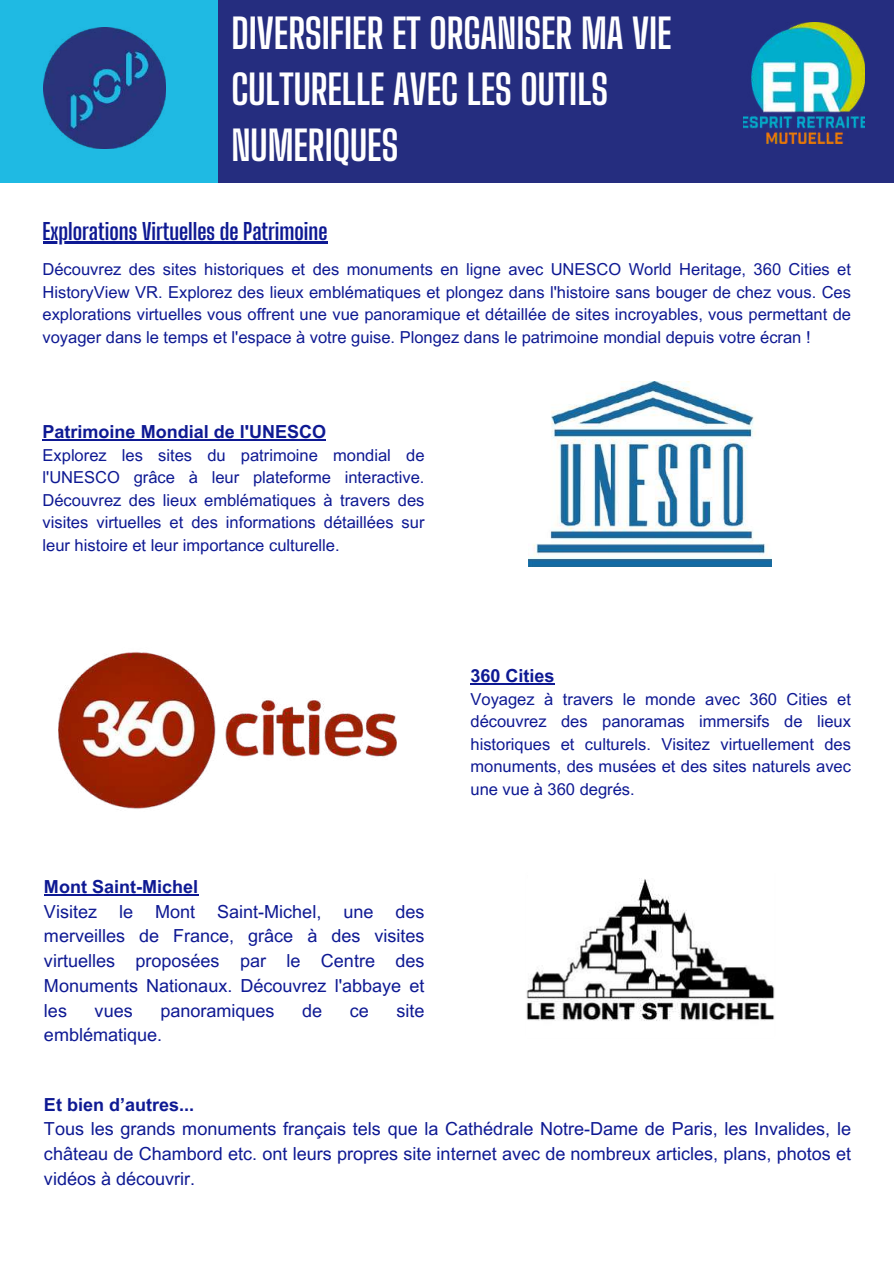
<style>
.page{position:relative;width:894px;height:1264px;background:#fff}
.page>*{position:absolute;margin:0;border:0;box-sizing:border-box;transform-origin:0 0}
.t1{font:700 40.65px/56.2px "Big Shoulders Display";color:#fff}
.t2{font:700 22.5px "Big Shoulders Display";color:#0e1993}
.t3{font:18px/24.8px "Arial MT Pro";color:#0e1993;text-align:justify}
.t4{font:700 18px "Arial MT Pro";color:#0e1993}
.t5{font:16.5px/22.5px "Arial MT Pro";color:#0e1993;text-align:justify}
</style>
<div class="page">
<div style="left:0;top:0;width:280px;height:182px;background:#1fbae3"></div>
<div style="left:218px;top:0;width:675px;height:182px;background:#252d7f"></div>
<img style="left:44px;top:27px;width:121px;height:121px">
<img style="left:743px;top:23px;width:121px;height:120px">
<img style="left:528px;top:382px;width:243px;height:184px">
<img style="left:58px;top:652px;width:338px;height:158px">
<img style="left:526px;top:878px;width:249px;height:143px">
<hr style="left:43px;top:241px;width:284px;height:3px;background:#0e1993">
<hr style="left:43px;top:439px;width:283px;height:1px;background:#0e1993">
<hr style="left:470px;top:683px;width:84px;height:1px;background:#0e1993">
<hr style="left:44px;top:894px;width:154px;height:1px;background:#0e1993">
<h1 class="t1" style="left:231px;top:5px;width:441px">DIVERSIFIER ET ORGANISER MA VIE<br>CULTURELLE AVEC LES OUTILS<br>NUMERIQUES</h1>
<h2 class="t2" style="left:43px;top:218px;width:286px">Explorations Virtuelles de Patrimoine</h2>
<p class="t5" style="left:43px;top:260px;width:809px">Découvrez des sites historiques et des monuments en ligne avec UNESCO World Heritage, 360 Cities et HistoryView VR. Explorez des lieux emblématiques et plongez dans l'histoire sans bouger de chez vous. Ces explorations virtuelles vous offrent une vue panoramique et détaillée de sites incroyables, vous permettant de voyager dans le temps et l'espace à votre guise. Plongez dans le patrimoine mondial depuis votre écran !</p>
<p class="t4" style="left:43px;top:425px;width:285px">Patrimoine Mondial de l'UNESCO</p>
<p class="t5" style="left:43px;top:445px;width:383px">Explorez les sites du patrimoine mondial de l'UNESCO grâce à leur plateforme interactive.<br>Découvrez des lieux emblématiques à travers des visites virtuelles et des informations détaillées sur leur histoire et leur importance culturelle.</p>
<p class="t4" style="left:44px;top:879px;width:156px">Mont Saint-Michel</p>
<p class="t3" style="left:44px;top:901px;width:382px">Visitez le Mont Saint-Michel, une des merveilles de France, grâce à des visites virtuelles proposées par le Centre des Monuments Nationaux. Découvrez l'abbaye et les</p>
<p class="t3" style="left:95px;top:1000px;width:40px">vues</p>
<p class="t3" style="left:160px;top:1000px;width:116px">panoramiques</p>
<p class="t3" style="left:302px;top:1000px;width:22px">de</p>
<p class="t3" style="left:350px;top:1000px;width:21px">ce</p>
<p class="t3" style="left:396px;top:1000px;width:30px">site</p>
<p class="t3" style="left:44px;top:1024px;width:120px">emblématique.</p>
<p class="t4" style="left:470px;top:669px;width:86px">360 Cities</p>
<p class="t5" style="left:470px;top:689px;width:382px">Voyagez à travers le monde avec 360 Cities et découvrez des panoramas immersifs de lieux historiques et culturels. Visitez virtuellement des monuments, des musées et des sites naturels avec une vue à 360 degrés.</p>
<p class="t4" style="left:44px;top:1097px;width:152px">Et bien d’autres...</p>
<p class="t3" style="left:44px;top:1118px;width:808px">Tous les grands monuments français tels que la Cathédrale Notre-Dame de Paris, les Invalides, le château de Chambord etc. ont leurs propres site internet avec de nombreux articles, plans, photos et vidéos à découvrir.</p>
</div>
